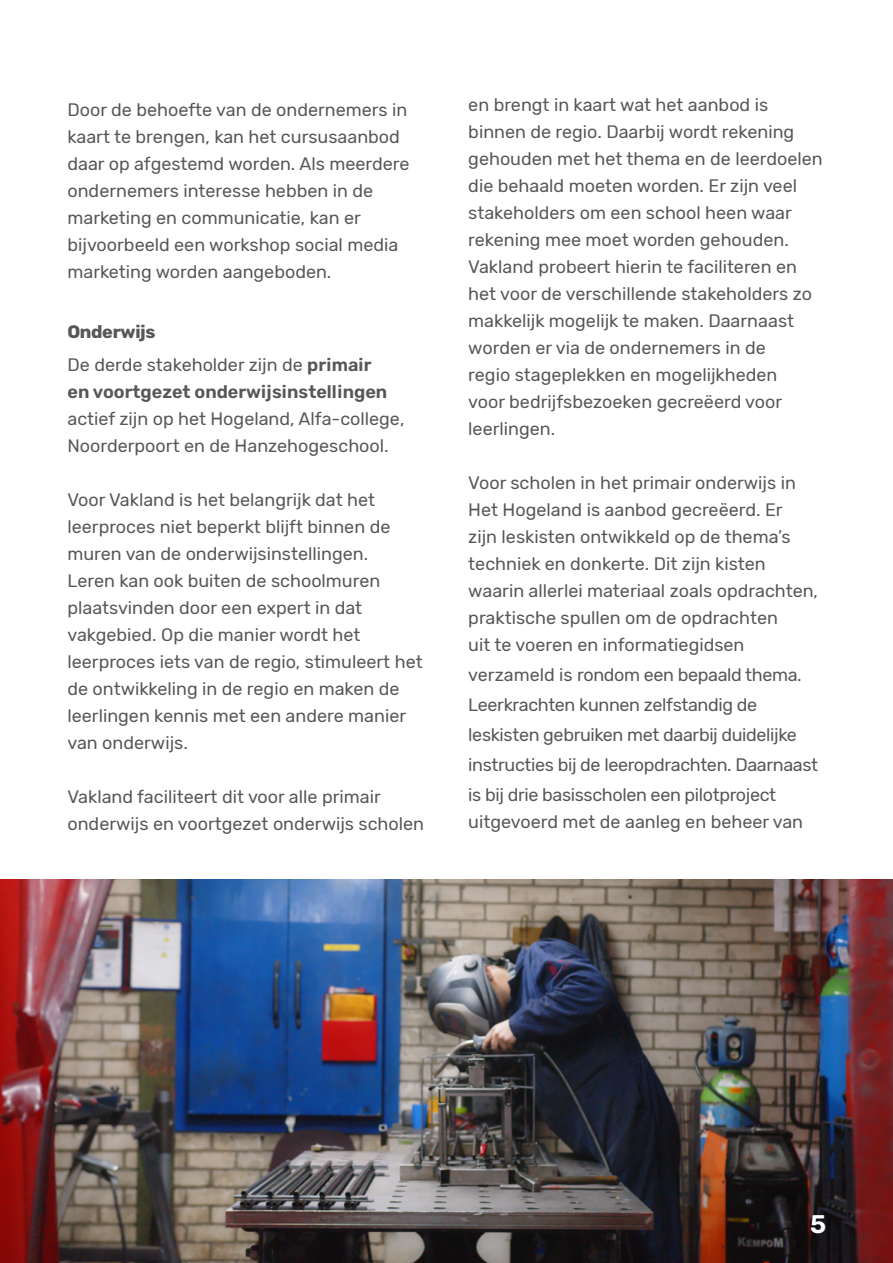
<style>
.page{position:relative;width:893px;height:1263px;background:#fff}
.page>*{position:absolute;margin:0;border:0;box-sizing:border-box;transform-origin:0 0}
.t1{font:600 25.5px "Rubik";color:#fff}
.t2{font:18px/27px "Rubik";color:#575756}
.t3{font:18px/30px "Rubik";letter-spacing:-.02em;color:#575756}
.t4{font:600 18px "Rubik";color:#575756}
.s1{font-weight:700}
.s2{font-weight:600}
</style>
<div class="page">
<img style="left:0;top:879px;width:893px;height:384px">
<p class="t2" style="left:67px;top:97px;width:343px">Door de behoefte van de ondernemers in kaart te brengen, kan het cursusaanbod daar op afgestemd worden. Als meerdere ondernemers interesse hebben in de marketing en communicatie, kan er bijvoorbeeld een workshop social media marketing worden aangeboden.</p>
<p class="t2" style="left:67px;top:316px;width:306px;line-height:33px"><span class="s1">Onderwijs<br></span>De derde stakeholder zijn de <span class="s2">primair</span></p>
<p class="t4" style="left:67px;top:382px;width:321px">en voortgezet onderwijsinstellingen</p>
<p class="t2" style="left:67px;top:406px;width:339px">actief zijn op het Hogeland, Alfa-college,<br>Noorderpoort en de Hanzehogeschool.</p>
<p class="t2" style="left:67px;top:487px;width:357px">Voor Vakland is het belangrijk dat het leerproces niet beperkt blijft binnen de muren van de onderwijsinstellingen.<br>Leren kan ook buiten de schoolmuren plaatsvinden door een expert in dat vakgebied. Op die manier wordt het leerproces iets van de regio, stimuleert het de ontwikkeling in de regio en maken de leerlingen kennis met een andere manier van onderwijs.</p>
<p class="t2" style="left:67px;top:784px;width:358px">Vakland faciliteert dit voor alle primair onderwijs en voortgezet onderwijs scholen</p>
<p class="t2" style="left:468px;top:92px;width:356px">en brengt in kaart wat het aanbod is binnen de regio. Daarbij wordt rekening gehouden met het thema en de leerdoelen die behaald moeten worden. Er zijn veel stakeholders om een school heen waar rekening mee moet worden gehouden.<br>Vakland probeert hierin te faciliteren en het voor de verschillende stakeholders zo makkelijk mogelijk te maken. Daarnaast worden er via de ondernemers in de<br>regio stageplekken en mogelijkheden<br>voor bedrijfsbezoeken gecreëerd voor leerlingen.</p>
<p class="t2" style="left:468px;top:470px;width:351px">Voor scholen in het primair onderwijs in Het Hogeland is aanbod gecreëerd. Er<br>zijn leskisten ontwikkeld op de thema’s techniek en donkerte. Dit zijn kisten waarin allerlei materiaal zoals opdrachten, praktische spullen om de opdrachten<br>uit te voeren en informatiegidsen</p>
<p class="t3" style="left:468px;top:660px;width:351px">verzameld is rondom een bepaald thema.<br>Leerkrachten kunnen zelfstandig de leskisten gebruiken met daarbij duidelijke instructies bij de leeropdrachten. Daarnaast is bij drie basisscholen een pilotproject</p>
<p class="t2" style="left:468px;top:809px;width:336px">uitgevoerd met de aanleg en beheer van</p>
<h1 class="t1" style="left:810px;top:1210px;width:18px">5</h1>
</div>
